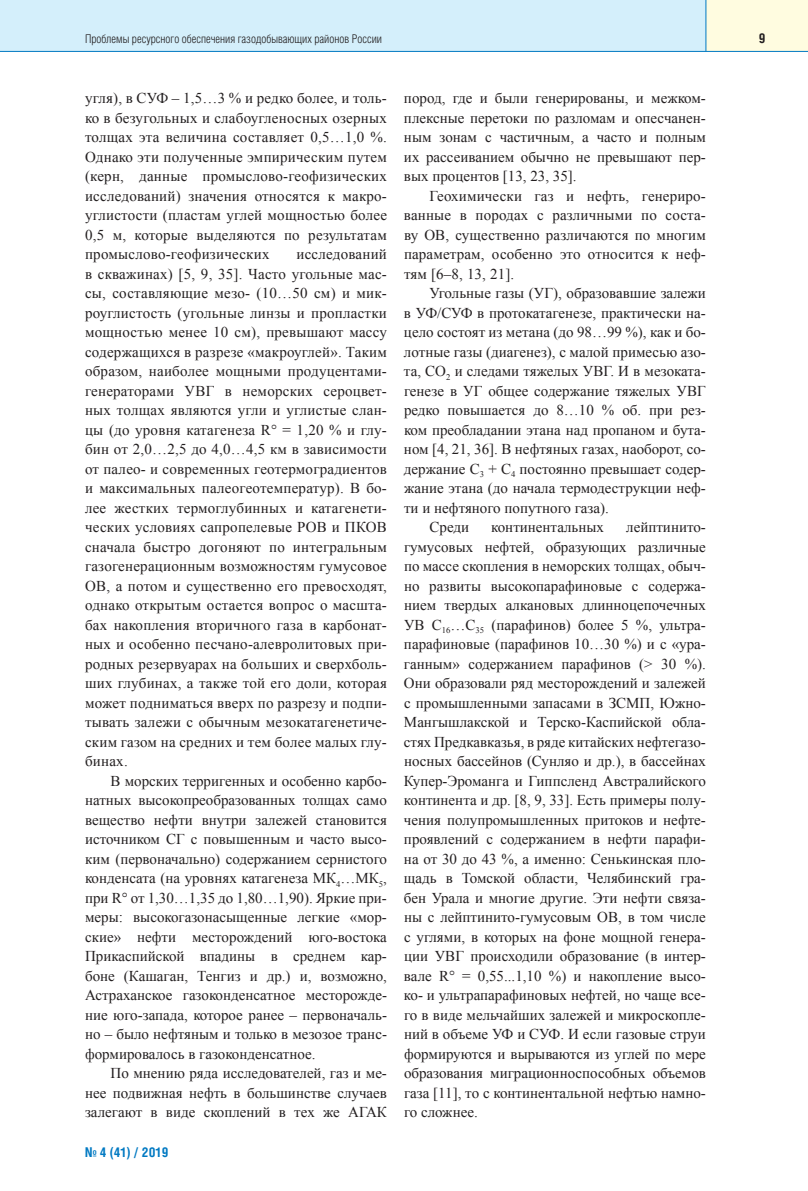
<style>
.page{position:relative;width:808px;height:1191px;background:#fff}
.page>*{position:absolute;margin:0;border:0;box-sizing:border-box;transform-origin:0 0}
.t1{font:15px/19.5px "Times New Roman";color:#231f20;text-align:justify}
.t2{font:700 13.5px "Helios Cond";color:#0079c2}
.t3{font:700 13.5px "Helios Cond";color:#231f20}
.t4{font:300 12px "Helios Cond";color:#231f20}
</style>
<div class="page">
<div style="left:0;top:0;width:706px;height:51px;background:#d4effb"></div>
<div style="left:706px;top:0;width:102px;height:51px;background:#fffce0"></div>
<hr style="left:0;top:51px;width:808px;height:1px;background:#0079c2">
<hr style="left:705px;top:0;width:1px;height:51px;background:#0079c2">
<p class="t4" style="left:85px;top:34px;width:298px">Проблемы ресурсного обеспечения газодобывающих районов России</p>
<p class="t3" style="left:759px;top:33px;width:8px">9</p>
<p class="t1" style="left:85px;top:88px;width:303px">угля), в СУФ – 1,5…3 % и редко более, и толь&shy;ко в безугольных и слабоугленосных озерных толщах эта величина составляет 0,5…1,0 %.<br>Однако эти полученные эмпирическим путем (керн, данные промыслово-геофизических исследований) значения относятся к макро&shy;углистости (пластам углей мощностью более 0,5 м, которые выделяются по результатам промыслово-геофизических</p>
<p class="t1" style="left:85px;top:244px;width:303px;text-indent:211px">исследований в скважинах) [5, 9, 35]. Часто угольные мас&shy;сы, составляющие мезо- (10…50 см) и мик&shy;роуглистость (угольные линзы и пропластки мощностью менее 10 см), превышают массу содержащихся в разрезе «макроуглей». Таким образом, наиболее мощными продуцентами&shy;генераторами УВГ в неморских сероцвет&shy;ных толщах являются угли и углистые слан&shy;цы (до уровня катагенеза R° = 1,20 % и глу&shy;бин от 2,0…2,5 до 4,0…4,5 км в зависимости от палео- и современных геотермоградиентов и максимальных палеогеотемператур). В бо&shy;лее жестких термоглубинных и катагенети&shy;ческих условиях сапропелевые РОВ и ПКОВ сначала быстро догоняют по интегральным газогенерационным возможностям гумусовое ОВ, а потом и существенно его превосходят, однако открытым остается вопрос о масшта&shy;бах накопления вторичного газа в карбонат&shy;ных и особенно песчано-алевролитовых при&shy;родных резервуарах на больших и сверхболь&shy;ших глубинах, а также той его доли, которая может подниматься вверх по разрезу и подпи&shy;тывать залежи с обычным мезокатагенетиче&shy;ским газом на средних и тем более малых глу&shy;бинах.</p>
<p class="t1" style="left:85px;top:771px;width:303px;text-indent:26px">В морских терригенных и особенно карбо&shy;натных высокопреобразованных толщах само вещество нефти внутри залежей становится источником СГ с повышенным и часто высо&shy;ким (первоначально) содержанием сернистого конденсата (на уровнях катагенеза МК<sub>4</sub>…МК<sub>5</sub>, при R° от 1,30…1,35 до 1,80…1,90). Яркие при&shy;меры: высокогазонасыщенные легкие «мор&shy;ские» нефти месторождений юго-востока Прикаспийской впадины в среднем кар&shy;боне (Кашаган, Тенгиз и др.) и, возможно, Астраханское газоконденсатное месторожде&shy;ние юго-запада, которое ранее – первоначаль&shy;но – было нефтяным и только в мезозое транс&shy;формировалось в газоконденсатное.</p>
<p class="t1" style="left:85px;top:1063px;width:303px;text-indent:26px">По мнению ряда исследователей, газ и ме&shy;нее подвижная нефть в большинстве случаев залегают в виде скоплений в тех же АГАК</p>
<p class="t2" style="left:85px;top:1147px;width:85px">№ 4 (41) / 2019</p>
<p class="t1" style="left:404px;top:88px;width:303px">пород, где и были генерированы, и межком&shy;плексные перетоки по разломам и опесчанен&shy;ным зонам с частичным, а часто и полным их рассеиванием обычно не превышают пер&shy;вых процентов [13, 23, 35].</p>
<p class="t1" style="left:404px;top:186px;width:303px;text-indent:26px">Геохимически газ и нефть, генериро&shy;ванные в породах с различными по соста&shy;ву ОВ, существенно различаются по многим параметрам, особенно это относится к неф&shy;тям [6–8, 13, 21].</p>
<p class="t1" style="left:429px;top:283px;width:278px">Угольные газы (УГ), образовавшие залежи</p>
<p class="t1" style="left:404px;top:303px;width:303px">в УФ/СУФ в протокатагенезе, практически на-</p>
<p class="t1" style="left:404px;top:322px;width:303px">цело состоят из метана (до 98…99 %), как и бо-</p>
<p class="t1" style="left:404px;top:342px;width:303px">лотные газы (диагенез), с малой примесью азо-</p>
<p class="t1" style="left:404px;top:361px;width:303px">та, СО<sub>2</sub> и следами тяжелых УВГ. И в мезоката-</p>
<p class="t1" style="left:404px;top:381px;width:303px">генезе в УГ общее содержание тяжелых УВГ</p>
<p class="t1" style="left:404px;top:400px;width:303px">редко повышается до 8…10 % об. при рез-</p>
<p class="t1" style="left:404px;top:420px;width:303px">ком преобладании этана над пропаном и бута-</p>
<p class="t1" style="left:404px;top:439px;width:303px">ном [4, 21, 36]. В нефтяных газах, наоборот, со-</p>
<p class="t1" style="left:404px;top:459px;width:303px">держание С<sub>3</sub> + С<sub>4</sub> постоянно превышает содер-</p>
<p class="t1" style="left:404px;top:478px;width:303px">жание этана (до начала термодеструкции неф-</p>
<p class="t1" style="left:404px;top:498px;width:206px">ти и нефтяного попутного газа).</p>
<p class="t1" style="left:429px;top:517px;width:41px">Среди</p>
<p class="t1" style="left:491px;top:517px;width:114px">континентальных</p>
<p class="t1" style="left:404px;top:517px;width:303px;text-indent:222px">лейптинито&shy;гумусовых нефтей, образующих различные по массе скопления в неморских толщах, обыч&shy;но развиты высокопарафиновые с содержа&shy;нием твердых алкановых длинноцепочечных УВ С<sub>16</sub>…С<sub>35</sub> (парафинов) более 5 %, ультра&shy;парафиновые (парафинов 10…30 %) и с «ура&shy;ганным» содержанием парафинов (&gt; 30 %).<br>Они образовали ряд месторождений и залежей с промышленными запасами в ЗСМП, Южно-Мангышлакской и Терско-Каспийской обла&shy;стях Предкавказья, в ряде китайских нефтегазо&shy;носных бассейнов (Сунляо и др.), в бассейнах Купер-Эроманга и Гиппсленд Австралийского континента и др. [8, 9, 33]. Есть примеры полу&shy;чения полупромышленных притоков и нефте&shy;проявлений с содержанием в нефти парафи&shy;на от 30 до 43 %, а именно: Сенькинская пло&shy;щадь в Томской области, Челябинский гра&shy;бен Урала и многие другие. Эти нефти связа&shy;ны с лейптинито-гумусовым ОВ, в том числе с углями, в которых на фоне мощной генера&shy;ции УВГ происходили образование (в интер&shy;вале R° = 0,55...1,10 %) и накопление высо&shy;ко- и ультрапарафиновых нефтей, но чаще все&shy;го в виде мельчайших залежей и микроскопле&shy;ний в объеме УФ и СУФ. И если газовые струи формируются и вырываются из углей по мере образования миграционноспособных объемов газа [11], то с континентальной нефтью намно&shy;го сложнее.</p>
</div>
